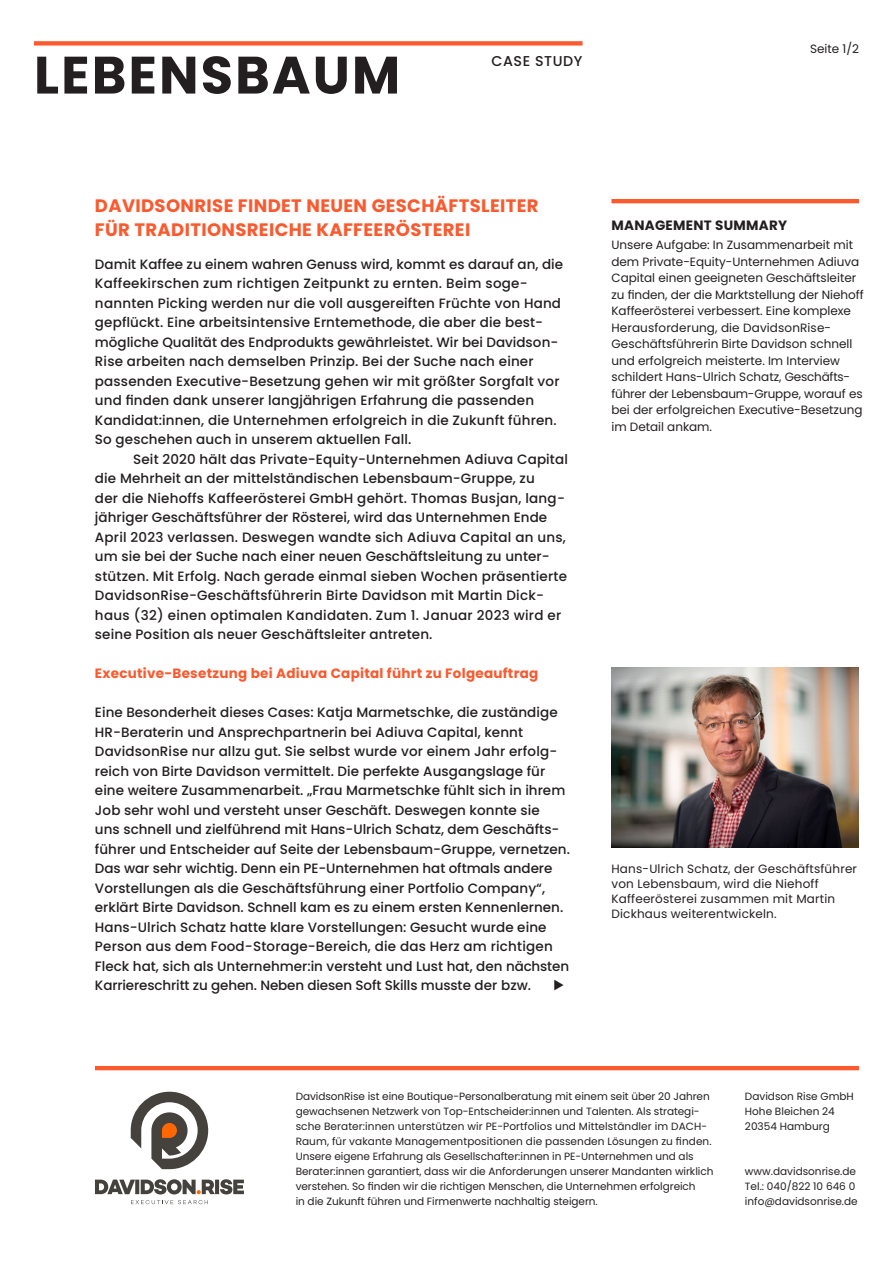
<style>
.page{position:relative;width:893px;height:1263px;background:#fff}
.page>*{position:absolute;margin:0;border:0;box-sizing:border-box;transform-origin:0 0}
.t1{font:700 52.5px "Poppins";letter-spacing:.04em;color:#231f20}
.HEADLINE{font:700 18px/24px "Poppins";letter-spacing:.02em;color:#fb592e}
.t2{font:300 17.25px "Proxima Nova";color:#231f20}
.t3{font:500 14.25px "Poppins";letter-spacing:.04em;color:#231f20}
.FLIESSTEXT{font:500 13.5px/19.5px "Poppins";letter-spacing:.01em;color:#231f20}
.FLIESSTEXT-2{font:700 13.5px "Poppins";letter-spacing:.02em;color:#fb592e}
.t4{font:700 13.5px "Poppins";letter-spacing:.02em;color:#231f20}
.t5{font:12px/16.5px "Poppins";color:#231f20}
.t6{font:10.5px/15px "Poppins";letter-spacing:-.005em;color:#231f20}
</style>
<div class="page">
<img style="left:611px;top:667px;width:248px;height:180px">
<svg style="left:34px;top:41px;width:549px;height:5px;background:#fb6e49"></svg>
<hr style="left:611px;top:199px;width:248px;height:4px;background:#fb592e">
<hr style="left:95px;top:1066px;width:764px;height:4px;background:#fb592e">
<svg style="left:131px;top:1092px;width:77px;height:77px"></svg>
<svg style="left:95px;top:1179px;width:149px;height:15px"></svg>
<svg style="left:131px;top:1200px;width:77px;height:4px"></svg>
<p class="t1" style="left:34px;top:45px;width:368px">LEBENSBAUM</p>
<p class="t3" style="left:491px;top:53px;width:93px">CASE STUDY</p>
<p class="t5" style="left:810px;top:40px;width:50px">Seite 1/2</p>
<p class="HEADLINE" style="left:95px;top:194px;width:445px">DAVIDSONRISE FINDET NEUEN GESCHÄFTSLEITER<br>FÜR TRADITIONSREICHE KAFFEERÖSTEREI</p>
<p class="FLIESSTEXT" style="left:95px;top:254px;width:470px">Damit Kaffee zu einem wahren Genuss wird, kommt es darauf an, die Kaffeekirschen zum richtigen Zeitpunkt zu ernten. Beim soge&shy;nannten Picking werden nur die voll ausgereiften Früchte von Hand gepflückt. Eine arbeitsintensive Erntemethode, die aber die best&shy;mögliche Qualität des Endprodukts gewährleistet. Wir bei Davidson-Rise arbeiten nach demselben Prinzip. Bei der Suche nach einer passenden Executive-Besetzung gehen wir mit größter Sorgfalt vor und finden dank unserer langjährigen Erfahrung die passenden Kandidat:innen, die Unternehmen erfolgreich in die Zukunft führen.<br>So geschehen auch in unserem aktuellen Fall.</p>
<p class="FLIESSTEXT" style="left:95px;top:449px;width:474px;text-indent:38px">Seit 2020 hält das Private-Equity-Unternehmen Adiuva Capital die Mehrheit an der mittelständischen Lebensbaum-Gruppe, zu<br>der die Niehoffs Kaffeerösterei GmbH gehört. Thomas Busjan, lang&shy;jähriger Geschäftsführer der Rösterei, wird das Unternehmen Ende April 2023 verlassen. Deswegen wandte sich Adiuva Capital an uns, um sie bei der Suche nach einer neuen Geschäftsleitung zu unter&shy;stützen. Mit Erfolg. Nach gerade einmal sieben Wochen präsentierte DavidsonRise-Geschäftsführerin Birte Davidson mit Martin Dick&shy;haus (32) einen optimalen Kandidaten. Zum 1. Januar 2023 wird er seine Position als neuer Geschäftsleiter antreten.</p>
<p class="FLIESSTEXT-2" style="left:95px;top:665px;width:445px">Executive-Besetzung bei Adiuva Capital führt zu Folgeauftrag</p>
<p class="FLIESSTEXT" style="left:95px;top:703px;width:477px">Eine Besonderheit dieses Cases: Katja Marmetschke, die zuständige HR-Beraterin und Ansprechpartnerin bei Adiuva Capital, kennt DavidsonRise nur allzu gut. Sie selbst wurde vor einem Jahr erfolg&shy;reich von Birte Davidson vermittelt. Die perfekte Ausgangslage für eine weitere Zusammenarbeit. „Frau Marmetschke fühlt sich in ihrem Job sehr wohl und versteht unser Geschäft. Deswegen konnte sie<br>uns schnell und zielführend mit Hans-Ulrich Schatz, dem Geschäfts&shy;führer und Entscheider auf Seite der Lebensbaum-Gruppe, vernetzen.<br>Das war sehr wichtig. Denn ein PE-Unternehmen hat oftmals andere Vorstellungen als die Geschäftsführung einer Portfolio Company“, erklärt Birte Davidson. Schnell kam es zu einem ersten Kennenlernen.<br>Hans-Ulrich Schatz hatte klare Vorstellungen: Gesucht wurde eine Person aus dem Food-Storage-Bereich, die das Herz am richtigen Fleck hat, sich als Unternehmer:in versteht und Lust hat, den nächsten Karriereschritt zu gehen. Neben diesen Soft Skills musste der bzw.</p>
<p class="t2" style="left:554px;top:974px;width:12px">⊲</p>
<p class="t4" style="left:611px;top:217px;width:177px">MANAGEMENT SUMMARY</p>
<p class="t5" style="left:611px;top:237px;width:254px">Unsere Aufgabe: In Zusammenarbeit mit dem Private-Equity-Unternehmen Adiuva Capital einen geeigneten Geschäftsleiter zu finden, der die Marktstellung der Niehoff Kaffeerösterei verbessert. Eine komplexe Herausforderung, die DavidsonRise-Geschäftsführerin Birte Davidson schnell und erfolgreich meisterte. Im Interview schildert Hans-Ulrich Schatz, Geschäfts&shy;führer der Lebensbaum-Gruppe, worauf es bei der erfolgreichen Executive-Besetzung im Detail ankam.</p>
<p class="t5" style="left:611px;top:862px;width:247px;line-height:15px">Hans-Ulrich Schatz, der Geschäftsführer von Lebensbaum, wird die Niehoff Kaffeerösterei zusammen mit Martin Dickhaus weiterentwickeln.</p>
<p class="t6" style="left:296px;top:1088px;width:419px">DavidsonRise ist eine Boutique-Personalberatung mit einem seit über 20 Jahren gewachsenen Netzwerk von Top-Entscheider:innen und Talenten. Als strategi&shy;sche Berater:innen unterstützen wir PE-Portfolios und Mittelständler im DACH-Raum, für vakante Managementpositionen die passenden Lösungen zu finden.<br>Unsere eigene Erfahrung als Gesellschafter:innen in PE-Unternehmen und als Berater:innen garantiert, dass wir die Anforderungen unserer Mandanten wirklich verstehen. So finden wir die richtigen Menschen, die Unternehmen erfolgreich<br>in die Zukunft führen und Firmenwerte nachhaltig steigern.</p>
<p class="t6" style="left:745px;top:1088px;width:110px">Davidson Rise GmbH</p>
<p class="t6" style="left:745px;top:1103px;width:91px">Hohe Bleichen 24</p>
<p class="t6" style="left:745px;top:1118px;width:86px">20354 Hamburg</p>
<p class="t6" style="left:745px;top:1163px;width:113px">www.davidsonrise.de</p>
<p class="t6" style="left:745px;top:1178px;width:112px">Tel.: 040/822 10 646 0</p>
<p class="t6" style="left:745px;top:1193px;width:114px">info@davidsonrise.de</p>
</div>
